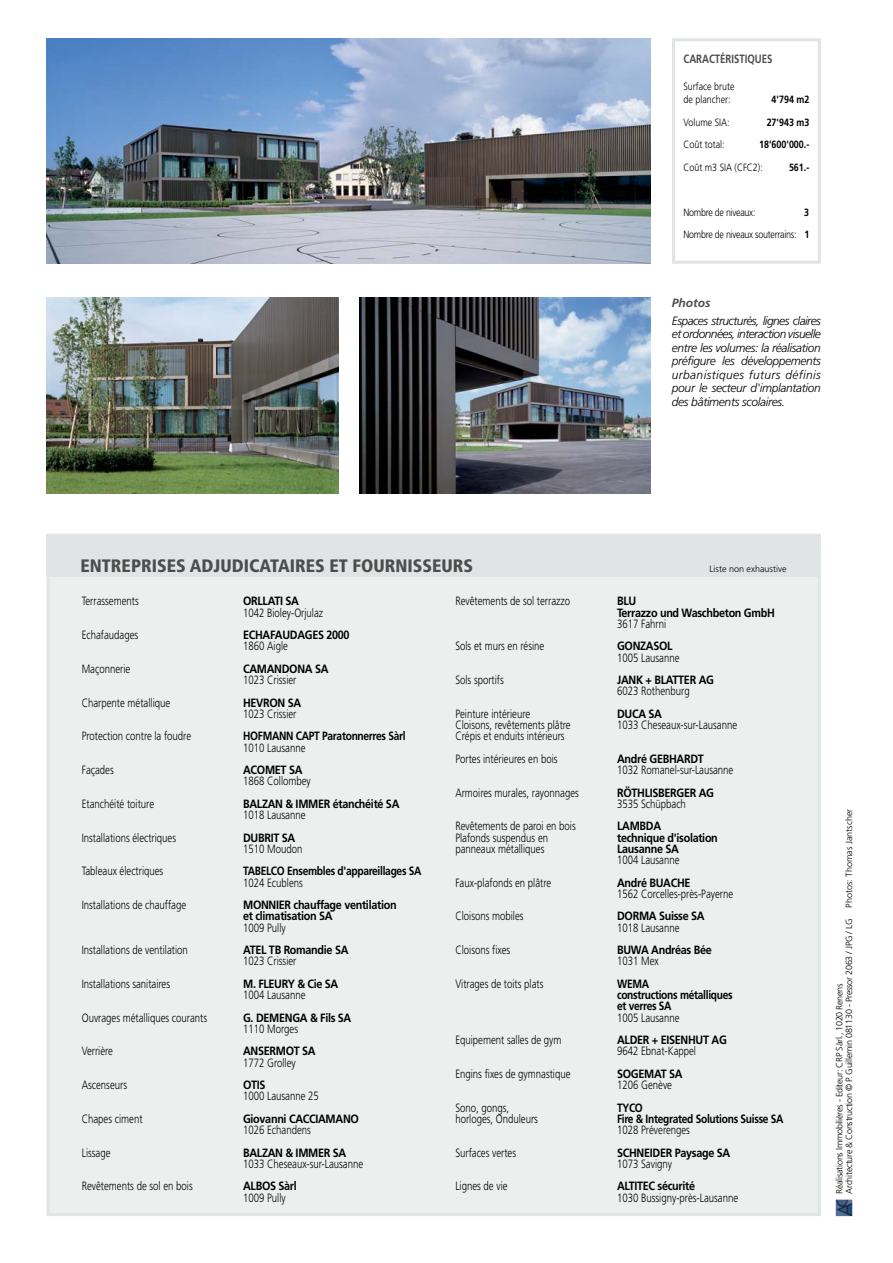
<style>
.page{position:relative;width:893px;height:1263px;background:#fff}
.page>*{position:absolute;margin:0;border:0;box-sizing:border-box;transform-origin:0 0}
.t1{font:900 condensed 18px "Frutiger";color:#4d4d4d}
.t2{font:300 12px/11.2px "Frutiger";color:#000;scale:.8 1}
.t3{font:700 12px/11.2px "Frutiger";letter-spacing:-.03em;color:#000;scale:.9 1}
.t4{font:italic 300 12px/13.5px "Frutiger";letter-spacing:-.03em;color:#000;text-align:justify}
.t5{font:700 12px/11.2px "Frutiger";letter-spacing:-.03em;color:#000;scale:.85 1}
.t6{font:700 12px "Frutiger";color:#4d4d4d;scale:.8 1}
.t7{font:italic 700 12px "Frutiger";color:#4d4d4d}
.t8{font:300 10.5px/13.5px "Frutiger";color:#000;scale:.85 1}
.t9{font:300 10.5px/22.5px "Frutiger";letter-spacing:-.03em;color:#000;text-align:right;scale:.85 1}
.t10{font:700 10.5px "Frutiger";color:#000;scale:.85 1}
.t11{font:300 9px/9.8px "Frutiger";letter-spacing:-.03em;color:#000}
.t12{font:300 9px "Frutiger";color:#000}
.s1{font-weight:700}
</style>
<div class="page">
<div style="left:48px;top:535px;width:771px;height:680px;background:#edefef"></div>
<div style="left:47px;top:534px;width:773px;height:43px;background:#e0e4e4"></div>
<img style="left:835px;top:1200px;width:17px;height:16px">
<div style="left:672px;top:38px;width:148px;height:226px;border:3px solid #e0e4e4"></div>
<img style="left:47px;top:38px;width:603px;height:226px">
<img style="left:47px;top:298px;width:291px;height:195px">
<img style="left:359px;top:298px;width:291px;height:195px">
<p class="t6" style="left:683px;top:54px;width:113px">CARACTÉRISTIQUES</p>
<p class="t8" style="left:683px;top:80px;width:62px">Surface brute de plancher:</p>
<p class="t10" style="left:771px;top:95px;width:46px">4'794 m2</p>
<p class="t8" style="left:683px;top:116px;width:56px">Volume SIA:</p>
<p class="t10" style="left:766px;top:118px;width:52px">27'943 m3</p>
<p class="t8" style="left:683px;top:139px;width:50px">Coût total:</p>
<p class="t10" style="left:759px;top:140px;width:60px">18'600'000.-</p>
<p class="t8" style="left:683px;top:161px;width:95px">Coût m3 SIA (CFC2):</p>
<p class="t10" style="left:789px;top:163px;width:25px">561.-</p>
<p class="t9" style="left:683px;top:202px;width:86px">Nombre de niveaux:</p>
<p class="t9" style="left:683px;top:202px;width:150px"><span class="s1">3<br></span>Nombre de niveaux souterrains: <span class="s1">1</span></p>
<p class="t7" style="left:672px;top:298px;width:40px">Photos</p>
<p class="t4" style="left:672px;top:315px;width:150px">Espaces structurés, lignes claires et ordonnées, interaction visuelle entre les volumes: la réalisation préfigure les développements urbanistiques futurs définis pour le secteur d'implantation des bâtiments scolaires.</p>
<h1 class="t1" style="left:81px;top:558px;width:394px">ENTREPRISES ADJUDICATAIRES ET FOURNISSEURS</h1>
<p class="t12" style="left:709px;top:565px;width:78px">Liste non exhaustive</p>
<p class="t2" style="left:82px;top:596px;width:73px">Terrassements</p>
<p class="t2" style="left:82px;top:630px;width:72px">Echafaudages</p>
<p class="t2" style="left:82px;top:664px;width:62px">Maçonnerie</p>
<p class="t2" style="left:82px;top:698px;width:112px">Charpente métallique</p>
<p class="t2" style="left:82px;top:731px;width:138px">Protection contre la foudre</p>
<p class="t2" style="left:82px;top:765px;width:41px">Façades</p>
<p class="t2" style="left:82px;top:799px;width:92px">Etanchéité toiture</p>
<p class="t2" style="left:82px;top:833px;width:119px">Installations électriques</p>
<p class="t2" style="left:82px;top:866px;width:103px">Tableaux électriques</p>
<p class="t2" style="left:82px;top:900px;width:132px">Installations de chauffage</p>
<p class="t2" style="left:82px;top:945px;width:134px">Installations de ventilation</p>
<p class="t2" style="left:82px;top:979px;width:112px">Installations sanitaires</p>
<p class="t2" style="left:82px;top:1013px;width:158px">Ouvrages métalliques courants</p>
<p class="t2" style="left:82px;top:1046px;width:41px">Verrière</p>
<p class="t2" style="left:82px;top:1080px;width:58px">Ascenseurs</p>
<p class="t2" style="left:82px;top:1114px;width:77px">Chapes ciment</p>
<p class="t2" style="left:82px;top:1148px;width:37px">Lissage</p>
<p class="t2" style="left:82px;top:1181px;width:140px">Revêtements de sol en bois</p>
<p class="t2" style="left:455px;top:596px;width:145px">Revêtements de sol terrazzo</p>
<p class="t2" style="left:455px;top:641px;width:113px">Sols et murs en résine</p>
<p class="t2" style="left:455px;top:675px;width:62px">Sols sportifs</p>
<p class="t2" style="left:455px;top:709px;width:146px">Peinture intérieure<br>Cloisons, revêtements plâtre<br>Crépis et enduits intérieurs</p>
<p class="t2" style="left:455px;top:754px;width:129px">Portes intérieures en bois</p>
<p class="t2" style="left:455px;top:788px;width:156px">Armoires murales, rayonnages</p>
<p class="t2" style="left:455px;top:821px;width:152px">Revêtements de paroi en bois<br>Plafonds suspendus en panneaux métalliques</p>
<p class="t2" style="left:455px;top:878px;width:121px">Faux-plafonds en plâtre</p>
<p class="t2" style="left:455px;top:911px;width:87px">Cloisons mobiles</p>
<p class="t2" style="left:455px;top:945px;width:70px">Cloisons fixes</p>
<p class="t2" style="left:455px;top:979px;width:112px">Vitrages de toits plats</p>
<p class="t3" style="left:243px;top:596px;width:64px">ORLLATI SA</p>
<p class="t2" style="left:243px;top:608px;width:101px">1042 Bioley-Orjulaz</p>
<p class="t3" style="left:243px;top:630px;width:120px">ECHAFAUDAGES 2000</p>
<p class="t2" style="left:243px;top:641px;width:58px">1860 Aigle</p>
<p class="t3" style="left:243px;top:664px;width:96px">CAMANDONA SA</p>
<p class="t2" style="left:243px;top:675px;width:68px">1023 Crissier</p>
<p class="t3" style="left:243px;top:698px;width:66px">HEVRON SA</p>
<p class="t2" style="left:243px;top:709px;width:68px">1023 Crissier</p>
<p class="t5" style="left:243px;top:731px;width:193px">HOFMANN CAPT Paratonnerres Sàrl</p>
<p class="t2" style="left:243px;top:743px;width:80px">1010 Lausanne</p>
<p class="t3" style="left:243px;top:765px;width:67px">ACOMET SA</p>
<p class="t2" style="left:243px;top:776px;width:86px">1868 Collombey</p>
<p class="t3" style="left:243px;top:799px;width:175px">BALZAN &amp; IMMER étanchéité SA</p>
<p class="t2" style="left:243px;top:810px;width:80px">1018 Lausanne</p>
<p class="t3" style="left:243px;top:833px;width:59px">DUBRIT SA</p>
<p class="t2" style="left:243px;top:844px;width:76px">1510 Moudon</p>
<p class="t5" style="left:243px;top:866px;width:211px">TABELCO Ensembles d'appareillages SA</p>
<p class="t2" style="left:243px;top:878px;width:76px">1024 Ecublens</p>
<p class="t3" style="left:243px;top:900px;width:172px">MONNIER chauffage ventilation et climatisation SA</p>
<p class="t2" style="left:243px;top:923px;width:55px">1009 Pully</p>
<p class="t3" style="left:243px;top:945px;width:119px">ATEL TB Romandie SA</p>
<p class="t2" style="left:243px;top:956px;width:68px">1023 Crissier</p>
<p class="t3" style="left:243px;top:979px;width:107px">M. FLEURY &amp; Cie SA</p>
<p class="t2" style="left:243px;top:990px;width:80px">1004 Lausanne</p>
<p class="t3" style="left:243px;top:1013px;width:122px">G. DEMENGA &amp; Fils SA</p>
<p class="t2" style="left:243px;top:1024px;width:70px">1110 Morges</p>
<p class="t3" style="left:243px;top:1046px;width:82px">ANSERMOT SA</p>
<p class="t2" style="left:243px;top:1058px;width:67px">1772 Grolley</p>
<p class="t3" style="left:243px;top:1080px;width:27px">OTIS</p>
<p class="t2" style="left:243px;top:1091px;width:96px">1000 Lausanne 25</p>
<p class="t3" style="left:243px;top:1114px;width:130px">Giovanni CACCIAMANO</p>
<p class="t2" style="left:243px;top:1125px;width:86px">1026 Echandens</p>
<p class="t3" style="left:243px;top:1148px;width:116px">BALZAN &amp; IMMER SA</p>
<p class="t2" style="left:243px;top:1159px;width:152px">1033 Cheseaux-sur-Lausanne</p>
<p class="t3" style="left:243px;top:1181px;width:61px">ALBOS Sàrl</p>
<p class="t2" style="left:243px;top:1193px;width:55px">1009 Pully</p>
<p class="t3" style="left:617px;top:596px;width:177px">BLU<br>Terrazzo und Waschbeton GmbH</p>
<p class="t2" style="left:617px;top:619px;width:63px">3617 Fahrni</p>
<p class="t3" style="left:617px;top:641px;width:63px">GONZASOL</p>
<p class="t2" style="left:617px;top:653px;width:80px">1005 Lausanne</p>
<p class="t3" style="left:617px;top:675px;width:109px">JANK + BLATTER AG</p>
<p class="t2" style="left:617px;top:686px;width:92px">6023 Rothenburg</p>
<p class="t3" style="left:617px;top:709px;width:51px">DUCA SA</p>
<p class="t2" style="left:617px;top:720px;width:152px">1033 Cheseaux-sur-Lausanne</p>
<p class="t3" style="left:617px;top:754px;width:98px">André GEBHARDT</p>
<p class="t2" style="left:617px;top:765px;width:147px">1032 Romanel-sur-Lausanne</p>
<p class="t3" style="left:617px;top:788px;width:109px">RÖTHLISBERGER AG</p>
<p class="t2" style="left:617px;top:799px;width:88px">3535 Schüpbach</p>
<p class="t3" style="left:617px;top:821px;width:113px">LAMBDA<br>technique d'isolation<br>Lausanne SA</p>
<p class="t2" style="left:617px;top:855px;width:80px">1004 Lausanne</p>
<p class="t3" style="left:617px;top:878px;width:83px">André BUACHE</p>
<p class="t2" style="left:617px;top:889px;width:147px">1562 Corcelles-près-Payerne</p>
<p class="t3" style="left:617px;top:911px;width:99px">DORMA Suisse SA</p>
<p class="t2" style="left:617px;top:923px;width:80px">1018 Lausanne</p>
<p class="t3" style="left:617px;top:945px;width:107px">BUWA Andréas Bée</p>
<p class="t2" style="left:617px;top:956px;width:54px">1031 Mex</p>
<p class="t5" style="left:617px;top:979px;width:137px">WEMA<br>constructions métalliques et verres SA</p>
<p class="t2" style="left:617px;top:1013px;width:80px">1005 Lausanne</p>
<p class="t3" style="left:617px;top:1035px;width:123px">ALDER + EISENHUT AG</p>
<p class="t2" style="left:617px;top:1046px;width:100px">9642 Ebnat-Kappel</p>
<p class="t3" style="left:617px;top:1069px;width:74px">SOGEMAT SA</p>
<p class="t2" style="left:617px;top:1080px;width:70px">1206 Genève</p>
<p class="t5" style="left:617px;top:1103px;width:197px">TYCO<br>Fire &amp; Integrated Solutions Suisse SA</p>
<p class="t2" style="left:617px;top:1125px;width:93px">1028 Préverenges</p>
<p class="t3" style="left:617px;top:1148px;width:127px">SCHNEIDER Paysage SA</p>
<p class="t2" style="left:617px;top:1159px;width:70px">1073 Savigny</p>
<p class="t3" style="left:617px;top:1181px;width:88px">ALTITEC sécurité</p>
<p class="t2" style="left:617px;top:1193px;width:153px">1030 Bussigny-près-Lausanne</p>
<p class="t2" style="left:455px;top:1035px;width:134px">Equipement salles de gym</p>
<p class="t2" style="left:455px;top:1069px;width:145px">Engins fixes de gymnastique</p>
<p class="t2" style="left:455px;top:1103px;width:105px">Sono, gongs, horloges, Onduleurs</p>
<p class="t2" style="left:455px;top:1148px;width:77px">Surfaces vertes</p>
<p class="t2" style="left:455px;top:1181px;width:67px">Lignes de vie</p>
<p class="t11" style="left:835px;top:1194px;width:386px;rotate:-90deg">Réalisations Immobilières - Editeur: CRP Sàrl., 1020 Renens<br>Architecture &amp; Construction © P. Guillemin 081130 - Pressor 2063 / JPG / LG Photos: Thomas Jantscher</p>
</div>
